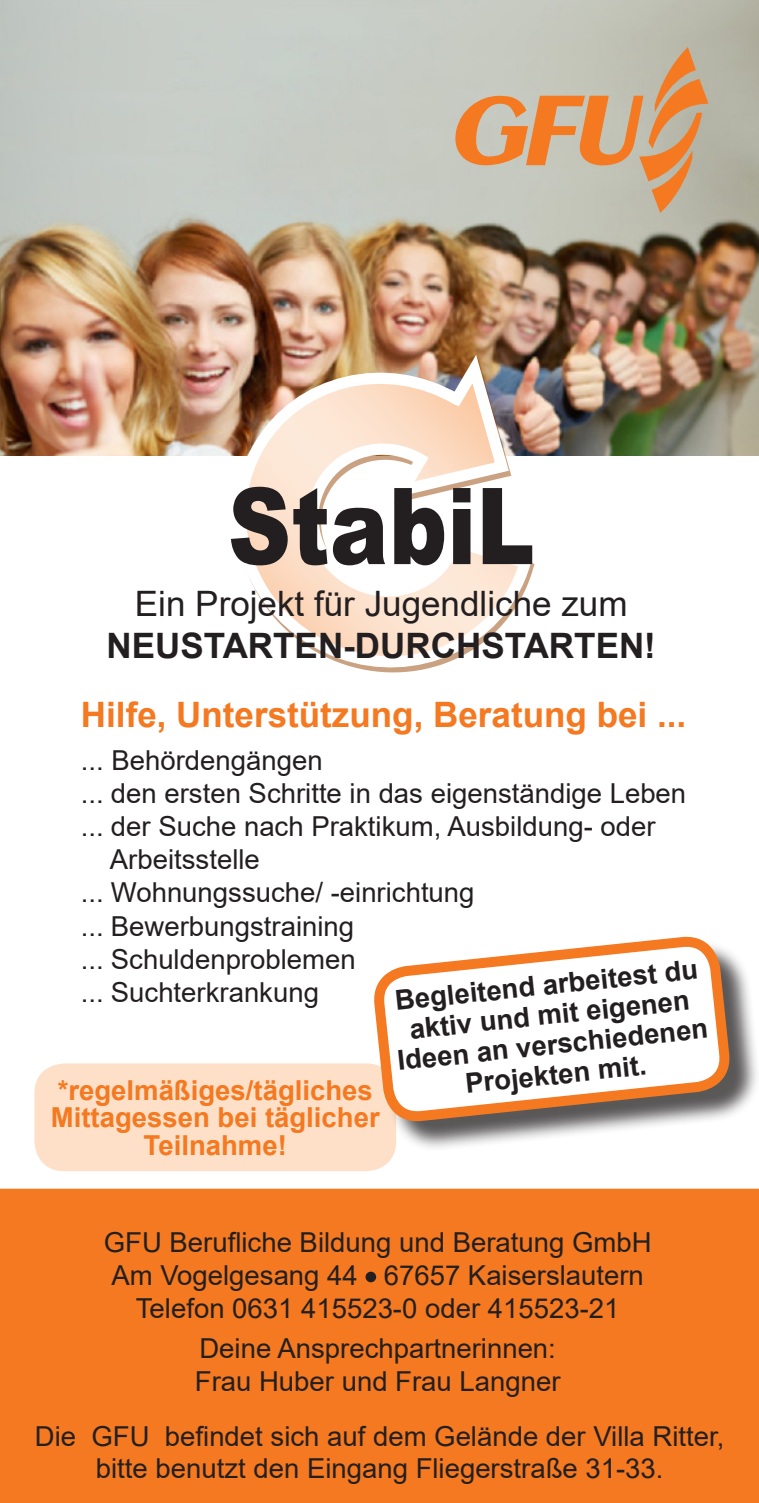
<style>
.page{position:relative;width:759px;height:1503px;background:#fff}
.page>*{position:absolute;margin:0;border:0;box-sizing:border-box;transform-origin:0 0}
.t1{font:900 106.25px "Arial";color:#231f20;scale:.82 1}
.t2{font:700 35px "Arial";color:#f47921}
.t3{font:35px "Arial";color:#231f20}
.t4{font:700 35px "Arial";color:#231f20}
.t5{font:27.5px "Arial";color:#231f20}
.t6{font:700 27.5px "Arial";color:#231f20}
.t7{font:700 27.5px "Arial";color:#f47921}
</style>
<div class="page">
<img style="left:0;top:0;width:758px;height:455px">
<div style="left:0;top:1188px;width:758px;height:314px;background:#f47921"></div>
<div style="left:365px;top:1271px;width:11px;height:11px;background:#231f20;border-radius:50%"></div>
<svg style="left:220px;top:349px;width:318px;height:324px"></svg>
<svg style="left:454px;top:47px;width:254px;height:166px;background:#cdb193"></svg>
<div style="left:34px;top:1063px;width:362px;height:108px;background:#fde0c7;border-radius:30px"></div>
<div style="left:378px;top:940px;width:380px;height:211px;background:#231f20;opacity:.75"></div>
<svg style="left:376px;top:936px;width:351px;height:344px"></svg>
<p class="t1" style="left:228px;top:449px;width:375px">StabiL</p>
<p class="t3" style="left:135px;top:579px;width:494px">Ein Projekt für Jugendliche zum</p>
<p class="t4" style="left:106px;top:621px;width:550px">NEUSTARTEN-DURCHSTARTEN!</p>
<p class="t2" style="left:81px;top:690px;width:606px">Hilfe, Unterstützung, Beratung bei ...</p>
<p class="t5" style="left:81px;top:742px;width:243px">... Behördengängen</p>
<p class="t5" style="left:81px;top:775px;width:606px">... den ersten Schritte in das eigenständige Leben</p>
<p class="t5" style="left:81px;top:808px;width:576px">... der Suche nach Praktikum, Ausbildung- oder</p>
<p class="t5" style="left:110px;top:841px;width:151px">Arbeitsstelle</p>
<p class="t5" style="left:81px;top:874px;width:395px">... Wohnungssuche/ -einrichtung</p>
<p class="t5" style="left:81px;top:907px;width:275px">... Bewerbungstraining</p>
<p class="t5" style="left:81px;top:940px;width:276px">... Schuldenproblemen</p>
<p class="t5" style="left:81px;top:973px;width:239px">... Suchterkrankung</p>
<p class="t6" style="left:393px;top:981px;width:306px;rotate:-6deg">Begleitend arbeitest du</p>
<p class="t6" style="left:407px;top:1009px;width:283px;rotate:-6deg">aktiv und mit eigenen</p>
<p class="t6" style="left:395px;top:1041px;width:313px;rotate:-6deg">Ideen an verschiedenen</p>
<p class="t6" style="left:463px;top:1064px;width:183px;rotate:-6deg">Projekten mit.</p>
<p class="t7" style="left:58px;top:1070px;width:316px">*regelmäßiges/tägliches</p>
<p class="t7" style="left:51px;top:1098px;width:330px">Mittagessen bei täglicher</p>
<p class="t7" style="left:144px;top:1125px;width:145px">Teilnahme!</p>
<p class="t5" style="left:104px;top:1223px;width:549px">GFU Berufliche Bildung und Beratung GmbH</p>
<p class="t5" style="left:111px;top:1256px;width:533px">Am Vogelgesang 44 67657 Kaiserslautern</p>
<p class="t5" style="left:136px;top:1289px;width:485px">Telefon 0631 415523-0 oder 415523-21</p>
<p class="t5" style="left:199px;top:1329px;width:358px">Deine Ansprechpartnerinnen:</p>
<p class="t5" style="left:195px;top:1362px;width:367px">Frau Huber und Frau Langner</p>
<p class="t5" style="left:35px;top:1417px;width:690px">Die GFU befindet sich auf dem Gelände der Villa Ritter,</p>
<p class="t5" style="left:96px;top:1449px;width:569px">bitte benutzt den Eingang Fliegerstraße 31-33.</p>
</div>
